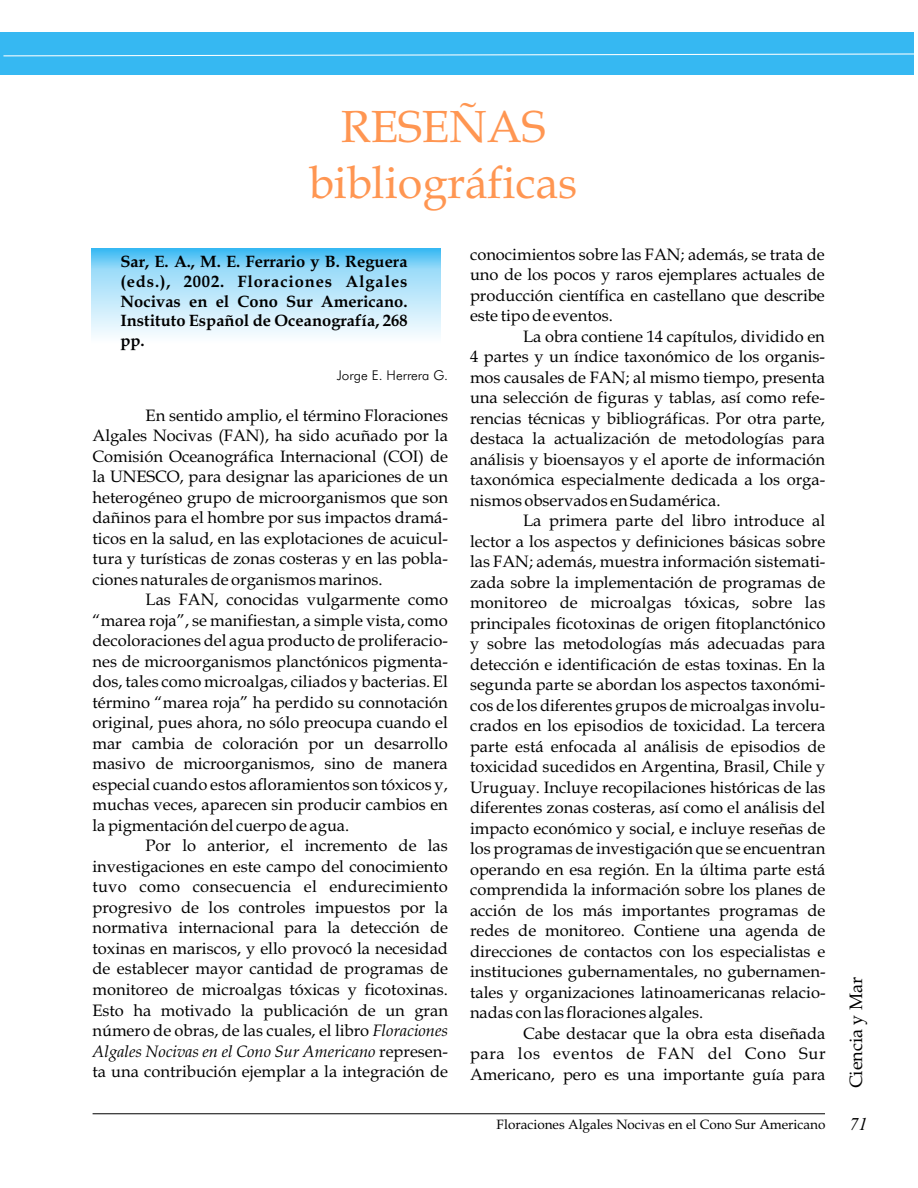
<style>
.page{position:relative;width:918px;height:1188px;background:#fff}
.page>*{position:absolute;margin:0;border:0;box-sizing:border-box;transform-origin:0 0}
.t1{font:45px/55.9px "Book Antiqua";color:#ff9652;text-align:center}
.t2{font:18px "Book Antiqua";color:#000}
.t3{font:italic 18px "Times New Roman";color:#000}
.t4{font:16.5px/20.5px "Book Antiqua";color:#000}
.t5{font:700 16.5px/19.6px "Book Antiqua";color:#000}
.t6{font:700 16.5px/19.6px "Book Antiqua";letter-spacing:.025em;color:#000}
.t7{font:italic 16.5px "Book Antiqua";color:#000}
.t8{font:16.5px "Book Antiqua";letter-spacing:.04em;color:#000}
.t9{font:13.5px "Book Antiqua";color:#000}
.t10{font:13.5px "Futura Lt BT";color:#000}
.s1{font-style:italic}
.s2{font-style:normal}
</style>
<div class="page">
<hr style="left:93px;top:1113px;width:732px;height:1px;background:#000">
<svg style="left:91px;top:249px;width:349px;height:87px;background:#b1e3fa"></svg>
<div style="left:1px;top:33px;width:913px;height:42px;background:#36b8f2"></div>
<svg style="left:3px;top:53px;width:911px;height:4px"></svg>
<h1 class="t1" style="left:309px;top:104px;width:270px">RESEÑAS bibliográficas</h1>
<p class="t5" style="left:120px;top:254px;width:289px">Sar, E. A., M. E. Ferrario y B. Reguera</p>
<p class="t6" style="left:120px;top:273px;width:289px">(eds.), 2002. Floraciones Algales<br>Nocivas en el Cono Sur Americano.</p>
<p class="t5" style="left:120px;top:313px;width:289px">Instituto Español de Oceanografía, 268 pp.</p>
<p class="t4" style="left:470px;top:246px;width:356px">conocimientos sobre las FAN; además, se trata de</p>
<p class="t4" style="left:470px;top:266px;width:356px">uno de los pocos y raros ejemplares actuales de</p>
<p class="t4" style="left:470px;top:287px;width:356px">producción científica en castellano que describe este tipo de eventos.</p>
<p class="t4" style="left:470px;top:328px;width:356px;text-align:right">La obra contiene 14 capítulos, dividido en<br>4 partes y un índice taxonómico de los organis-</p>
<p class="t10" style="left:337px;top:370px;width:113px">Jorge E. Herrera G.</p>
<p class="t4" style="left:470px;top:369px;width:356px">mos causales de FAN; al mismo tiempo, presenta una selección de figuras y tablas, así como refe-</p>
<p class="t4" style="left:146px;top:407px;width:304px">En sentido amplio, el término Floraciones</p>
<p class="t4" style="left:470px;top:410px;width:357px">rencias técnicas y bibliográficas. Por otra parte,</p>
<p class="t4" style="left:93px;top:427px;width:357px">Algales Nocivas (FAN), ha sido acuñado por la</p>
<p class="t4" style="left:470px;top:430px;width:357px">destaca la actualización de metodologías para</p>
<p class="t4" style="left:93px;top:448px;width:357px">Comisión Oceanográfica Internacional (COI) de</p>
<p class="t4" style="left:470px;top:451px;width:357px">análisis y bioensayos y el aporte de información</p>
<p class="t4" style="left:93px;top:468px;width:357px">la UNESCO, para designar las apariciones de un</p>
<p class="t4" style="left:470px;top:471px;width:357px">taxonómica especialmente dedicada a los orga-</p>
<p class="t4" style="left:93px;top:489px;width:357px">heterogéneo grupo de microorganismos que son</p>
<p class="t4" style="left:470px;top:492px;width:252px">nismos observados en Sudamérica.</p>
<p class="t4" style="left:93px;top:509px;width:357px">dañinos para el hombre por sus impactos dramá-</p>
<p class="t4" style="left:523px;top:512px;width:304px">La primera parte del libro introduce al</p>
<p class="t4" style="left:93px;top:530px;width:357px">ticos en la salud, en las explotaciones de acuicul-</p>
<p class="t4" style="left:470px;top:533px;width:357px">lector a los aspectos y definiciones básicas sobre</p>
<p class="t4" style="left:93px;top:550px;width:357px">tura y turísticas de zonas costeras y en las pobla-</p>
<p class="t4" style="left:470px;top:553px;width:357px">las FAN; además, muestra información sistemati-</p>
<p class="t4" style="left:93px;top:571px;width:291px">ciones naturales de organismos marinos.</p>
<p class="t4" style="left:470px;top:574px;width:357px">zada sobre la implementación de programas de</p>
<p class="t4" style="left:146px;top:591px;width:304px">Las FAN, conocidas vulgarmente como</p>
<p class="t4" style="left:470px;top:594px;width:357px">monitoreo de microalgas tóxicas, sobre las</p>
<p class="t4" style="left:93px;top:612px;width:357px">“marea roja”, se manifiestan, a simple vista, como</p>
<p class="t4" style="left:470px;top:615px;width:357px">principales ficotoxinas de origen fitoplanctónico</p>
<p class="t4" style="left:93px;top:633px;width:357px">decoloraciones del agua producto de proliferacio-</p>
<p class="t4" style="left:470px;top:635px;width:357px">y sobre las metodologías más adecuadas para</p>
<p class="t4" style="left:93px;top:653px;width:357px">nes de microorganismos planctónicos pigmenta-</p>
<p class="t4" style="left:470px;top:656px;width:357px">detección e identificación de estas toxinas. En la</p>
<p class="t4" style="left:93px;top:674px;width:357px">dos, tales como microalgas, ciliados y bacterias. El</p>
<p class="t4" style="left:470px;top:676px;width:357px">segunda parte se abordan los aspectos taxonómi-</p>
<p class="t4" style="left:93px;top:694px;width:357px">término “marea roja” ha perdido su connotación</p>
<p class="t4" style="left:470px;top:697px;width:357px">cos de los diferentes grupos de microalgas involu-</p>
<p class="t4" style="left:93px;top:715px;width:357px">original, pues ahora, no sólo preocupa cuando el</p>
<p class="t4" style="left:470px;top:717px;width:357px">crados en los episodios de toxicidad. La tercera</p>
<p class="t4" style="left:93px;top:735px;width:357px">mar cambia de coloración por un desarrollo</p>
<p class="t4" style="left:470px;top:738px;width:357px">parte está enfocada al análisis de episodios de</p>
<p class="t4" style="left:93px;top:756px;width:357px">masivo de microorganismos, sino de manera</p>
<p class="t4" style="left:470px;top:758px;width:357px">toxicidad sucedidos en Argentina, Brasil, Chile y</p>
<p class="t4" style="left:93px;top:776px;width:357px">especial cuando estos afloramientos son tóxicos y,</p>
<p class="t4" style="left:470px;top:779px;width:357px">Uruguay. Incluye recopilaciones históricas de las</p>
<p class="t4" style="left:93px;top:797px;width:357px">muchas veces, aparecen sin producir cambios en</p>
<p class="t4" style="left:470px;top:799px;width:357px">diferentes zonas costeras, así como el análisis del</p>
<p class="t4" style="left:93px;top:817px;width:258px">la pigmentación del cuerpo de agua.</p>
<p class="t4" style="left:470px;top:820px;width:357px">impacto económico y social, e incluye reseñas de</p>
<p class="t4" style="left:146px;top:838px;width:304px">Por lo anterior, el incremento de las</p>
<p class="t4" style="left:470px;top:840px;width:357px">los programas de investigación que se encuentran</p>
<p class="t4" style="left:93px;top:858px;width:357px">investigaciones en este campo del conocimiento</p>
<p class="t4" style="left:470px;top:861px;width:357px">operando en esa región. En la última parte está</p>
<p class="t4" style="left:93px;top:879px;width:357px">tuvo como consecuencia el endurecimiento</p>
<p class="t4" style="left:470px;top:881px;width:357px">comprendida la información sobre los planes de</p>
<p class="t4" style="left:93px;top:899px;width:357px">progresivo de los controles impuestos por la</p>
<p class="t4" style="left:470px;top:902px;width:357px">acción de los más importantes programas de</p>
<p class="t4" style="left:93px;top:920px;width:357px">normativa internacional para la detección de</p>
<p class="t4" style="left:470px;top:922px;width:357px">redes de monitoreo. Contiene una agenda de</p>
<p class="t4" style="left:93px;top:940px;width:357px">toxinas en mariscos, y ello provocó la necesidad</p>
<p class="t4" style="left:470px;top:943px;width:357px">direcciones de contactos con los especialistas e</p>
<p class="t4" style="left:93px;top:961px;width:357px">de establecer mayor cantidad de programas de</p>
<p class="t4" style="left:470px;top:963px;width:357px">instituciones gubernamentales, no gubernamen-</p>
<p class="t4" style="left:93px;top:981px;width:357px">monitoreo de microalgas tóxicas y ficotoxinas.</p>
<p class="t4" style="left:470px;top:984px;width:357px">tales y organizaciones latinoamericanas relacio-</p>
<p class="t4" style="left:93px;top:1002px;width:357px">Esto ha motivado la publicación de un gran</p>
<p class="t4" style="left:470px;top:1004px;width:235px">nadas con las floraciones algales.</p>
<p class="t4" style="left:93px;top:1022px;width:357px">número de obras, de las cuales, el libro <span class="s1">Floraciones</span></p>
<p class="t4" style="left:523px;top:1025px;width:304px">Cabe destacar que la obra esta diseñada</p>
<p class="t7" style="left:93px;top:1045px;width:357px">Algales Nocivas en el Cono Sur Americano <span class="s2">represen-</span></p>
<p class="t8" style="left:470px;top:1047px;width:357px">para los eventos de FAN del Cono Sur</p>
<p class="t4" style="left:93px;top:1063px;width:357px">ta una contribución ejemplar a la integración de</p>
<p class="t4" style="left:470px;top:1066px;width:357px">Americano, pero es una importante guía para</p>
<p class="t9" style="left:497px;top:1120px;width:330px">Floraciones Algales Nocivas en el Cono Sur Americano</p>
<p class="t2" style="left:849px;top:1088px;width:113px;rotate:-90deg">Ciencia y Mar</p>
<p class="t3" style="left:849px;top:1117px;width:19px">71</p>
</div>
